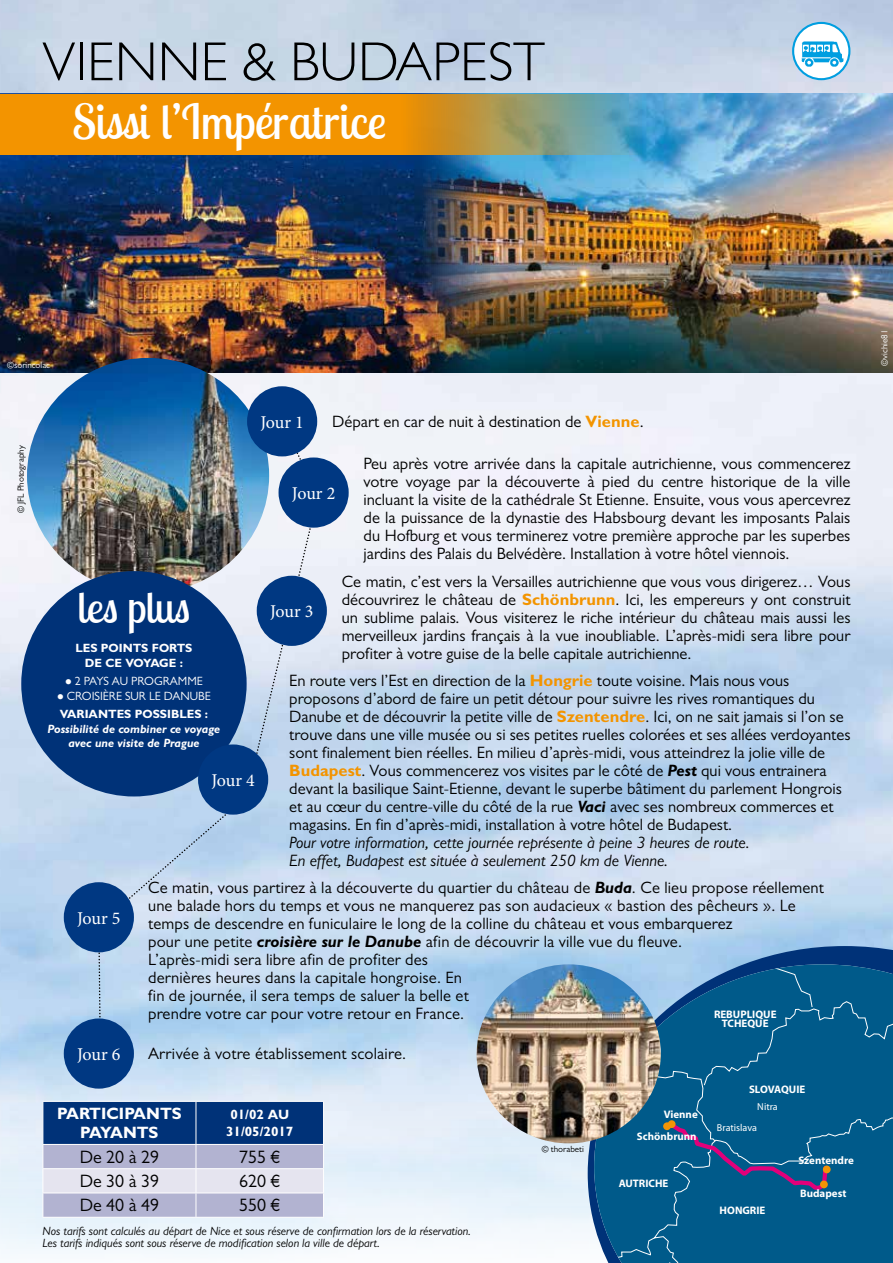
<style>
.page{position:relative;width:893px;height:1263px;background:#fff}
.page>*{position:absolute;margin:0;border:0;box-sizing:border-box;transform-origin:0 0}
.t1{font:300 55.35px "Gill Sans MT Pro";color:#000}
.t2{font:48.15px "Lobster Two";color:#fff}
.t3{font:43.35px "Lobster Two";color:#fff}
.t4{font:18px "Gill Sans MT Pro";color:#000}
.t5{font:18px "Minion Pro";letter-spacing:-.01em;color:#fff}
.t6{font:16.5px/18px "Gill Sans MT Pro";color:#000;text-align:justify}
.t7{font:italic 16.5px/18px "Gill Sans MT Pro";color:#000}
.t8{font:700 16.5px/19.8px "Gill Sans MT Pro";color:#fff;text-align:center}
.t9{font:700 13.5px/16.2px "Gill Sans MT Pro";color:#fff;text-align:center}
.t10{font:italic 12px/12px "Gill Sans MT Pro";color:#000}
.t11{font:italic 700 12px/14.4px "Gill Sans MT Pro";color:#fff;text-align:center}
.t12{font:700 12px/14.4px "Gill Sans MT Pro";color:#fff;text-align:center}
.t13{font:12px "Gill Sans MT Pro";color:#fff}
.t14{font:700 10.95px/22.4px "Myriad Pro";color:#fff;text-align:right}
.t15{font:10.05px "Myriad Pro";color:#fff}
.t16{font:9px "Gill Sans MT Pro";color:#000}
.t17{font:9px "Gill Sans MT Pro";color:#fff}
.s1{font-weight:700;color:#f39400}
.s2{font-weight:700;font-style:italic}
</style>
<div class="page">
<img style="left:0;top:0;width:893px;height:1254px">
<svg style="left:588px;top:946px;width:305px;height:308px;background:#6891bf"></svg>
<svg style="left:97px;top:427px;width:222px;height:631px;background:#c2d9ef"></svg>
<img style="left:489px;top:94px;width:404px;height:278px">
<svg style="left:43px;top:1101px;width:281px;height:116px;background:#7f91b9"></svg>
<hr style="left:43px;top:1217px;width:153px;height:1px;background:#fff">
<hr style="left:196px;top:1217px;width:128px;height:1px;background:#fff">
<div style="left:279px;top:457px;width:70px;height:71px;background:#003882;border-radius:50%"></div>
<div style="left:257px;top:576px;width:70px;height:70px;background:#003882;border-radius:50%"></div>
<div style="left:64px;top:882px;width:70px;height:70px;background:#003882;border-radius:50%"></div>
<div style="left:64px;top:1018px;width:70px;height:71px;background:#003882;border-radius:50%"></div>
<img style="left:0;top:154px;width:489px;height:218px">
<svg style="left:0;top:94px;width:642px;height:60px;background:#d29626"></svg>
<svg style="left:594px;top:966px;width:299px;height:297px;background:#0a5d8d"></svg>
<div style="left:823px;top:1165px;width:8px;height:8px;background:#f29405;border-radius:50%"></div>
<div style="left:820px;top:1180px;width:8px;height:8px;background:#f29405;border-radius:50%"></div>
<div style="left:668px;top:1120px;width:7px;height:8px;background:#f29405;border-radius:50%"></div>
<div style="left:663px;top:1122px;width:8px;height:8px;background:#f29405;border-radius:50%"></div>
<img style="left:477px;top:964px;width:184px;height:179px">
<img style="left:27px;top:358px;width:242px;height:235px">
<svg style="left:793px;top:23px;width:56px;height:56px"></svg>
<img style="left:797px;top:26px;width:49px;height:50px">
<div style="left:792px;top:22px;width:58px;height:58px;border:2px solid #009ee0;border-radius:50%"></div>
<div style="left:247px;top:386px;width:70px;height:70px;background:#003882;border-radius:50%"></div>
<div style="left:21px;top:571px;width:226px;height:225px;background:#003278;border-radius:50%"></div>
<div style="left:198px;top:744px;width:70px;height:71px;background:#003882;border-radius:50%"></div>
<h1 class="t1" style="left:42px;top:28px;width:504px">VIENNE &amp; BUDAPEST</h1>
<h2 class="t2" style="left:72px;top:90px;width:316px">Sissi l’Impératrice</h2>
<p class="t17" style="left:7px;top:360px;width:45px">©sorincolac</p>
<p class="t16" style="left:16px;top:513px;width:70px;rotate:-90deg">© JFL Photography</p>
<p class="t5" style="left:260px;top:410px;width:45px">Jour 1</p>
<p class="t6" style="left:332px;top:412px;width:313px">Départ en car de nuit à destination de <span class="s1">VIENNE</span>.</p>
<p class="t5" style="left:292px;top:481px;width:45px">Jour 2</p>
<p class="t6" style="left:364px;top:454px;width:488px">Peu après votre arrivée dans la capitale autrichienne, vous commencerez votre voyage par la découverte à pied du centre historique de la ville incluant la visite de la cathédrale St Etienne. Ensuite, vous vous apercevrez de la puissance de la dynastie des H absbourg devant les imposants Palais du H ofburg et vous terminerez votre première approche par les superbes jardins des Palais du Belvédère. Installation à votre hôtel viennois.</p>
<h3 class="t3" style="left:78px;top:579px;width:114px">les plus</h3>
<p class="t12" style="left:75px;top:641px;width:119px">LES POINTS FORTS<br>DE CE VOYAGE :</p>
<p class="t13" style="left:65px;top:674px;width:114px">● 2 pays au programme</p>
<p class="t13" style="left:57px;top:689px;width:31px">● Croisi</p>
<p class="t13" style="left:103px;top:689px;width:79px">ère sur le Danube</p>
<p class="t12" style="left:60px;top:707px;width:150px">VARIANTES POSSIBLES :</p>
<p class="t11" style="left:48px;top:721px;width:174px">Possibilité de combiner ce voyage avec une visite de Prague</p>
<p class="t5" style="left:211px;top:768px;width:45px">Jour 4</p>
<p class="t5" style="left:270px;top:599px;width:45px">Jour 3</p>
<p class="t6" style="left:342px;top:572px;width:510px">Ce matin, c’est vers la Versailles autrichienne que vous vous dirigerez… Vous découvrirez le château de <span class="s1">SCHÖNBRUNN</span>. Ici, les empereurs y ont construit un sublime palais. Vous visiterez le riche intérieur du château mais aussi les merveilleux jardins français à la vue inoubliable. L’après-midi sera libre pour profiter à votre guise de la belle capitale autrichienne.</p>
<p class="t6" style="left:289px;top:671px;width:563px;text-align:left">En route vers l’Est en direction de la <span class="s1">HONGRIE</span> toute voisine. Mais nous vous proposons d’abord de faire un petit détour pour suivre les rives romantiques du Danube et de découvrir la petite ville de <span class="s1">SZENTENDRE</span>. Ici, on ne sait jamais si l’on se trouve dans une ville musée ou si ses petites ruelles colorées et ses allées verdoyantes sont finalement bien réelles. En milieu d’après-midi, vous atteindrez la jolie ville de <span class="s1">BUDAPEST</span>. Vous commencerez vos visites par le côté de <span class="s2">Pest</span> qui vous entrainera devant la basilique Saint-Etienne, devant le superbe bâtiment du parlement Hongrois et au cœur du centre-ville du côté de la rue <span class="s2">Vaci</span> avec ses nombreux commerces et magasins. En fin d’après-midi, installation à votre hôtel de Budapest.</p>
<p class="t7" style="left:289px;top:833px;width:462px">Pour votre information, cette journée représente à peine 3 heures de route.<br>En effet, Budapest est située à seulement 250 km de Vienne.</p>
<p class="t5" style="left:77px;top:906px;width:45px">Jour 5</p>
<p class="t6" style="left:148px;top:879px;width:677px;text-align:left">Ce matin, vous partirez à la découverte du quartier du château de <span class="s2">Buda</span>. Ce lieu propose réellement une balade hors du temps et vous ne manquerez pas son audacieux « bastion des pêcheurs ». Le temps de descendre en funiculaire le long de la colline du château et vous embarquerez<br>pour une petite <span class="s2">croisière sur le Danube</span> afin de découvrir la ville vue du fleuve.<br>L’après-midi sera libre afin de profiter des<br>dernières heures dans la capitale hongroise. En<br>fin de journée, il sera temps de saluer la belle et<br>prendre votre car pour votre retour en France.</p>
<p class="t14" style="left:714px;top:1009px;width:64px;line-height:9.3px;text-align:center">REBUPLIQUE<br>TCHEQUE</p>
<p class="t5" style="left:77px;top:1042px;width:45px">Jour 6</p>
<p class="t6" style="left:148px;top:1044px;width:259px">Arrivée à votre établissement scolaire.</p>
<p class="t8" style="left:57px;top:1103px;width:126px">PARTICIPANTS<br>PAYANTS</p>
<p class="t9" style="left:226px;top:1106px;width:69px">01/02 AU<br>31/05/2017</p>
<p class="t4" style="left:80px;top:1146px;width:81px">De 20 à 29</p>
<p class="t4" style="left:239px;top:1146px;width:43px">755 €</p>
<p class="t4" style="left:80px;top:1170px;width:81px">De 30 à 39</p>
<p class="t4" style="left:239px;top:1170px;width:43px">620 €</p>
<p class="t4" style="left:80px;top:1194px;width:81px">De 40 à 49</p>
<p class="t4" style="left:239px;top:1194px;width:43px">550 €</p>
<p class="t10" style="left:43px;top:1224px;width:430px">Nos tarifs sont calculés au départ de Nice et sous réserve de confirmation lors de la réservation.<br>Les tarifs indiqués sont sous réserve de modification selon la ville de départ.</p>
<p class="t16" style="left:542px;top:1143px;width:44px">© thorabeti</p>
<p class="t14" style="left:637px;top:1103px;width:62px">Vienne<br>Schönbrunn</p>
<p class="t14" style="left:619px;top:1172px;width:51px">AUTRICHE</p>
<p class="t14" style="left:749px;top:1078px;width:58px">SLOVAQUIE</p>
<p class="t15" style="left:757px;top:1101px;width:22px">Nitra</p>
<p class="t15" style="left:717px;top:1122px;width:42px">Bratislava</p>
<p class="t14" style="left:720px;top:1199px;width:47px">HONGRIE</p>
<p class="t14" style="left:798px;top:1149px;width:57px">Szentendre</p>
<p class="t14" style="left:800px;top:1182px;width:48px">Budapest</p>
<p class="t17" style="left:879px;top:366px;width:37px;rotate:-90deg">©vichie81</p>
</div>
